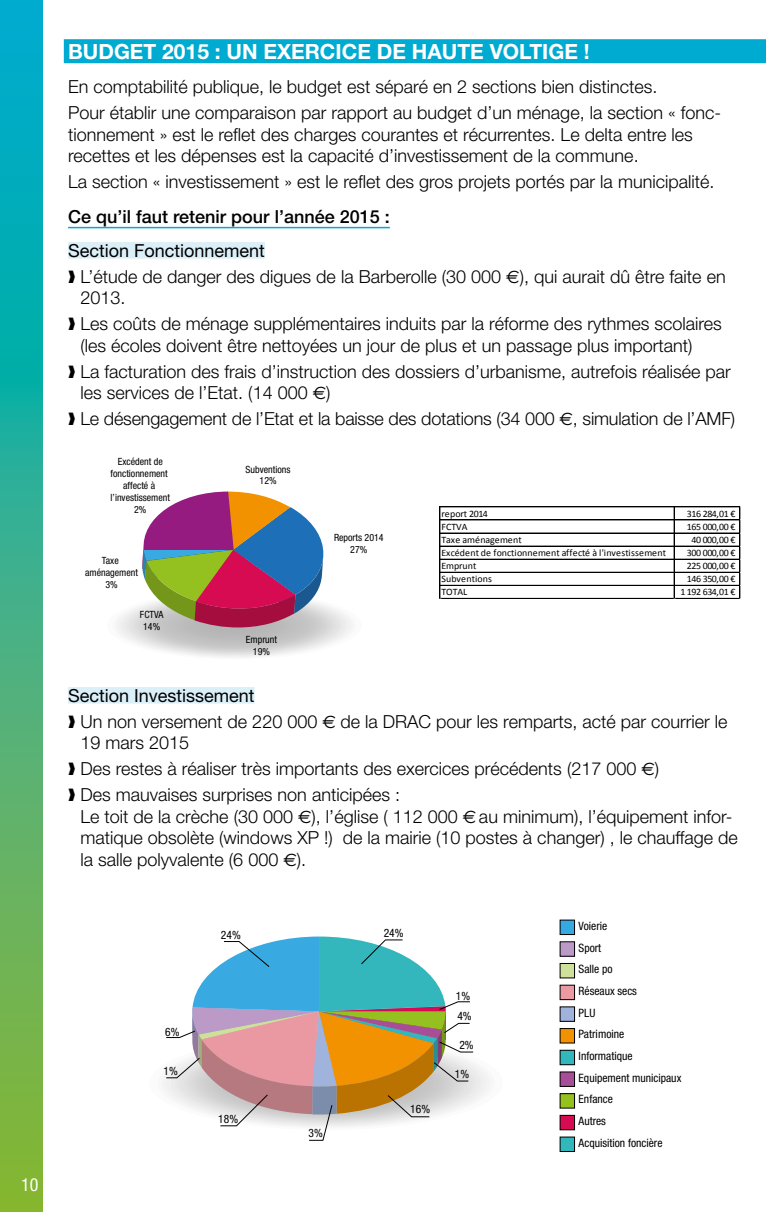
<style>
.page{position:relative;width:766px;height:1212px;background:#fff}
.page>*{position:absolute;margin:0;border:0;box-sizing:border-box;transform-origin:0 0}
.t1{font:700 21px "Helvetica Neue";color:#fff}
.t2{font:300 18px/25.8px "Helvetica Neue";color:#000}
.t3{font:500 18px "Helvetica Neue";color:#000}
.t4{font:condensed 18px "Helvetica Neue";color:#fff}
.t5{font:condensed 11.55px/21.8px "Helvetica Neue";color:#000}
.t6{font:condensed 9.9px/12px "Helvetica Neue";color:#000;text-align:center}
.t7{font:9.75px "Calibri";letter-spacing:-.005em;color:#000}
.t8{font:8.7px "Calibri";color:#000}
.s1{font-weight:400}
.s2{font-family:"Euro Sans";font-weight:400}
</style>
<div class="page">
<div style="left:64px;top:39px;width:701px;height:24px;background:#00abd2"></div>
<hr style="left:68px;top:227px;width:322px;height:1px;background:#00abd2">
<div style="left:68px;top:242px;width:197px;height:17px;background:#dbeff8"></div>
<div style="left:68px;top:687px;width:186px;height:16px;background:#dbeff8"></div>
<svg style="left:139px;top:1034px;width:374px;height:98px"></svg>
<div style="left:560px;top:920px;width:14px;height:14px;background:#36a9e1"></div>
<div style="left:560px;top:942px;width:14px;height:14px;background:#bc9ac8"></div>
<div style="left:560px;top:963px;width:14px;height:15px;background:#cfe09b"></div>
<div style="left:560px;top:985px;width:14px;height:14px;background:#eb9aa2"></div>
<div style="left:560px;top:1007px;width:14px;height:14px;background:#9fb3dd"></div>
<div style="left:560px;top:1028px;width:14px;height:15px;background:#f39200"></div>
<div style="left:560px;top:1050px;width:14px;height:15px;background:#31b7bc"></div>
<div style="left:559px;top:1050px;width:15px;height:15px;border:1px solid #000"></div>
<div style="left:560px;top:1072px;width:14px;height:14px;background:#a84d97"></div>
<div style="left:560px;top:1093px;width:14px;height:15px;background:#95c11f"></div>
<div style="left:559px;top:1093px;width:15px;height:15px;border:1px solid #000"></div>
<div style="left:560px;top:1115px;width:14px;height:15px;background:#d60b52"></div>
<div style="left:560px;top:1137px;width:14px;height:14px;background:#31b7bc"></div>
<svg style="left:166px;top:936px;width:307px;height:205px"></svg>
<svg style="left:100px;top:590px;width:268px;height:70px"></svg>
<svg style="left:141px;top:491px;width:193px;height:136px"></svg>
<hr style="left:440px;top:506px;width:300px;height:1px;background:#000">
<hr style="left:440px;top:520px;width:300px;height:1px;background:#000">
<hr style="left:440px;top:533px;width:300px;height:1px;background:#000">
<hr style="left:440px;top:546px;width:300px;height:1px;background:#000">
<hr style="left:440px;top:559px;width:300px;height:1px;background:#000">
<hr style="left:440px;top:572px;width:300px;height:1px;background:#000">
<hr style="left:440px;top:585px;width:300px;height:1px;background:#000">
<hr style="left:439px;top:506px;width:1px;height:93px;background:#000">
<hr style="left:673px;top:507px;width:1px;height:92px;background:#000">
<hr style="left:440px;top:598px;width:300px;height:1px;background:#000">
<hr style="left:739px;top:507px;width:1px;height:92px;background:#000">
<svg style="left:0;top:0;width:43px;height:1212px;background:#3cb085"></svg>
<p class="t4" style="left:21px;top:1174px;width:19px">10</p>
<p class="t1" style="left:68px;top:38px;width:266px">BUDGET 2015 : UN EXERCICE</p>
<p class="t1" style="left:376px;top:38px;width:50px">DE HAUTE</p>
<p class="t1" style="left:489px;top:38px;width:25px">VOLTIGE</p>
<p class="t1" style="left:583px;top:38px;width:7px">!</p>
<p class="t2" style="left:68px;top:74px;width:654px">En comptabilité publique, le budget est séparé en 2 sections bien distinctes.<br>Pour établir une comparaison par rapport au budget d’un ménage, la section « fonc-</p>
<p class="t2" style="left:68px;top:123px;width:626px;line-height:21.6px">tionnement » est le reflet des charges courantes et récurrentes. Le delta entre les recettes et les dépenses est la capacité d’investissement de la commune.</p>
<p class="t2" style="left:68px;top:169px;width:647px">La section « investissement » est le reflet des gros projets portés par la municipalité.</p>
<p class="t3" style="left:68px;top:205px;width:323px">Ce qu’il faut retenir pour l’année 2015 :</p>
<p class="t2" style="left:68px;top:237px;width:659px"><span class="s1">Section Fonctionnement<br></span>❱ L’étude de danger des digues de la Barberolle (30 000 <span class="s2">E</span>), qui aurait dû être faite en</p>
<p class="t2" style="left:68px;top:285px;width:655px;text-indent:12px">2013.<br>❱ Les coûts de ménage supplémentaires induits par la réforme des rythmes scolaires</p>
<p class="t2" style="left:68px;top:332px;width:664px;text-indent:12px">(les écoles doivent être nettoyées un jour de plus et un passage plus important)<br>❱ La facturation des frais d’instruction des dossiers d’urbanisme, autrefois réalisée par</p>
<p class="t2" style="left:68px;top:380px;width:668px;text-indent:12px">les services de l’Etat. (14 000 <span class="s2">E</span>)<br>❱ Le désengagement de l’Etat et la baisse des dotations (34 000 <span class="s2">E</span>, simulation de l’AMF)</p>
<p class="t8" style="left:663px;top:318px;width:17px">12%</p>
<p class="t6" style="left:110px;top:455px;width:61px">Excédent de fonctionnement affecté à l’investissement<br>2%</p>
<p class="t6" style="left:245px;top:463px;width:46px">Subventions<br>12%</p>
<p class="t6" style="left:85px;top:554px;width:54px">Taxe aménagement<br>3%</p>
<p class="t6" style="left:140px;top:609px;width:25px">FCTVA<br>14%</p>
<p class="t6" style="left:246px;top:634px;width:33px">Emprunt<br>19%</p>
<p class="t6" style="left:334px;top:531px;width:51px">Reports 2014<br>27%</p>
<p class="t7" style="left:441px;top:507px;width:48px">report 2014</p>
<p class="t7" style="left:686px;top:507px;width:50px">316 284,01 €</p>
<p class="t7" style="left:441px;top:520px;width:28px">FCTVA</p>
<p class="t7" style="left:686px;top:520px;width:50px">165 000,00 €</p>
<p class="t7" style="left:441px;top:533px;width:82px">Taxe aménagement</p>
<p class="t7" style="left:691px;top:533px;width:45px">40 000,00 €</p>
<p class="t7" style="left:441px;top:546px;width:226px">Excédent de fonctionnement affecté à l'investissement</p>
<p class="t7" style="left:686px;top:546px;width:50px">300 000,00 €</p>
<p class="t7" style="left:441px;top:559px;width:36px">Emprunt</p>
<p class="t7" style="left:686px;top:559px;width:50px">225 000,00 €</p>
<p class="t7" style="left:441px;top:572px;width:52px">Subventions</p>
<p class="t7" style="left:686px;top:572px;width:50px">146 350,00 €</p>
<p class="t7" style="left:441px;top:585px;width:27px">TOTAL</p>
<p class="t7" style="left:680px;top:585px;width:56px">1 192 634,01 €</p>
<p class="t2" style="left:68px;top:682px;width:660px"><span class="s1">Section Investissement<br></span>❱ Un non versement de 220 000 <span class="s2">E</span> de la DRAC pour les remparts, acté par courrier le</p>
<p class="t2" style="left:68px;top:730px;width:592px;text-indent:12px">19 mars 2015<br>❱ Des restes à réaliser très importants des exercices précédents (217 000 <span class="s2">E</span>) ❱ Des mauvaises surprises non anticipées :</p>
<p class="t2" style="left:80px;top:805px;width:658px;line-height:21.6px">Le toit de la crèche (30 000 <span class="s2">E</span>), l’église ( 112 000 <span class="s2">E</span>au minimum), l’équipement infor&shy;matique obsolète (windows XP !) de la mairie (10 postes à changer) , le chauffage de la salle polyvalente (6 000 <span class="s2">E</span>).</p>
<p class="t5" style="left:165px;top:1021px;width:16px">6%</p>
<p class="t5" style="left:163px;top:1060px;width:16px">1%</p>
<p class="t5" style="left:221px;top:924px;width:21px">24%</p>
<p class="t5" style="left:383px;top:922px;width:21px">24%</p>
<p class="t5" style="left:218px;top:1108px;width:21px">18%</p>
<p class="t5" style="left:308px;top:1122px;width:16px">3%</p>
<p class="t5" style="left:410px;top:1098px;width:21px">16%</p>
<p class="t5" style="left:455px;top:985px;width:17px;line-height:20.4px">1%<br>4%</p>
<p class="t5" style="left:459px;top:1034px;width:16px">2%</p>
<p class="t5" style="left:455px;top:1063px;width:16px">1%</p>
<p class="t5" style="left:578px;top:915px;width:30px">Voierie</p>
<p class="t5" style="left:578px;top:936px;width:104px">Sport<br>Salle po<br>Réseaux secs<br>PLU<br>Patrimoine<br>Informatique<br>Equipement municipaux<br>Enfance<br>Autres<br>Acquisition foncière</p>
</div>
